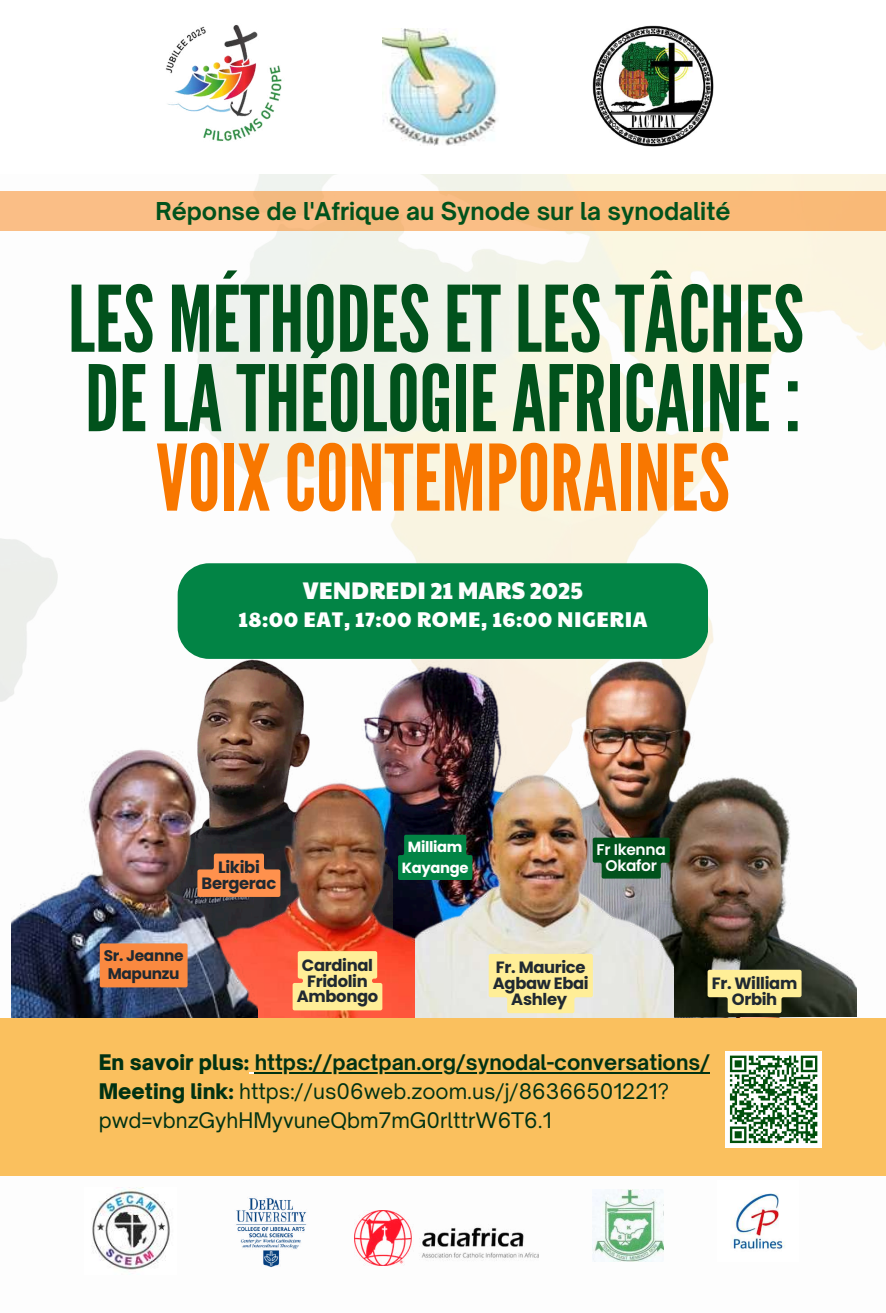
<style>
.page{position:relative;width:886px;height:1313px;background:#fff}
.page>*{position:absolute;margin:0;border:0;box-sizing:border-box;transform-origin:0 0}
.t1{font:91.35px/79.5px "League Gothic";color:#01521c}
.t2{font:91.35px "League Gothic";color:#f87700}
.t3{font:700 23.62px "Open Sauce One";color:#01521c}
.t4{font:23.54px "Paytone One";color:#fdfdfd}
.t5{font:21px "Paytone One";letter-spacing:.025em;color:#fff}
.t6{font:20.56px/28.9px "Open Sauce One";color:#003213}
.t7{font:700 16.36px/15.9px "Poppins";letter-spacing:-.02em;color:#202931;text-align:center}
.t8{font:700 15.4px/18.4px "Poppins";letter-spacing:-.02em;color:#202931}
.t9{font:600 15.4px/15.9px "Poppins";letter-spacing:-.02em;color:#fdfdfd;text-align:center}
.t10{font:700 14.7px/20.4px "Poppins";letter-spacing:-.02em;color:#fff;text-align:center}
.s1{font-weight:900}
.s2{font-weight:700}
</style>
<div class="page">
<img style="left:0;top:174px;width:886px;height:844px">
<div style="left:0;top:192px;width:886px;height:39px;background:#fabb7f"></div>
<img style="left:592px;top:25px;width:121px;height:121px">
<img style="left:355px;top:1210px;width:183px;height:55px">
<img style="left:732px;top:1193px;width:53px;height:56px">
<img style="left:592px;top:1189px;width:72px;height:72px">
<img style="left:92px;top:1187px;width:78px;height:83px">
<img style="left:236px;top:1198px;width:71px;height:70px">
<img style="left:383px;top:28px;width:114px;height:117px">
<img style="left:97px;top:650px;width:296px;height:114px">
<img style="left:258px;top:764px;width:157px;height:254px">
<img style="left:415px;top:573px;width:471px;height:445px">
<img style="left:674px;top:772px;width:182px;height:244px">
<img style="left:415px;top:769px;width:259px;height:249px">
<img style="left:12px;top:748px;width:246px;height:270px">
<div style="left:0;top:1018px;width:886px;height:157px;background:#fac05e"></div>
<div style="left:725px;top:1050px;width:97px;height:97px;background:#fff"></div>
<svg style="left:729px;top:1055px;width:89px;height:89px"></svg>
<div style="left:178px;top:563px;width:530px;height:96px;background:#028445"></div>
<img style="left:165px;top:24px;width:117px;height:117px">
<svg style="left:489px;top:954px;width:104px;height:59px;background:#fced9e"></svg>
<div style="left:100px;top:943px;width:88px;height:44px;background:#fa8940;border-radius:2px"></div>
<svg style="left:398px;top:834px;width:74px;height:46px;background:#037941"></svg>
<svg style="left:293px;top:951px;width:89px;height:59px;background:#fee390"></svg>
<svg style="left:197px;top:853px;width:83px;height:44px;background:#dc8048"></svg>
<svg style="left:593px;top:837px;width:77px;height:41px;background:#0f5828"></svg>
<svg style="left:708px;top:969px;width:94px;height:44px;background:#d7ca80"></svg>
<hr style="left:255px;top:1071px;width:455px;height:2px;background:#003213">
<p class="t3" style="left:155px;top:197px;width:577px">Réponse de l'Afrique au Synode sur la synodalité</p>
<h1 class="t1" style="left:68px;top:281px;width:738px">LES MÉTHODESETLESTÂCHES<br>DE LATHÉOLOGIEAFRICAINE :</h1>
<h1 class="t2" style="left:156px;top:425px;width:575px">VOIXCONTEMPORAINES</h1>
<p class="t4" style="left:303px;top:572px;width:282px">VENDREDI 21 MARS 2025</p>
<p class="t5" style="left:238px;top:604px;width:410px">18:00 EAT, 17:00 ROME, 16:00 NIGERIA</p>
<p class="t7" style="left:202px;top:859px;width:76px">Likibi<br>Bergerac</p>
<p class="t8" style="left:104px;top:946px;width:81px">Sr. Jeanne<br>Mapunzu</p>
<p class="t7" style="left:297px;top:957px;width:83px">Cardinal<br>Fridolin<br>Ambongo</p>
<p class="t10" style="left:402px;top:837px;width:68px">Milliam<br>Kayange</p>
<p class="t9" style="left:597px;top:841px;width:71px">Fr Ikenna<br>Okafor</p>
<p class="t7" style="left:493px;top:959px;width:97px">Fr. Maurice<br>Agbaw Ebai<br>Ashley</p>
<p class="t7" style="left:712px;top:975px;width:87px">Fr. William<br>Orbih</p>
<p class="t6" style="left:99px;top:1048px;width:613px"><span class="s1">En savoir plus:</span> <span class="s2">https://pactpan.org/synodal-conversations/<br></span><span class="s1">Meeting link:</span> https://us06web.zoom.us/j/86366501221? pwd=vbnzGyhHMyvuneQbm7mG0rlttrW6T6.1</p>
</div>
